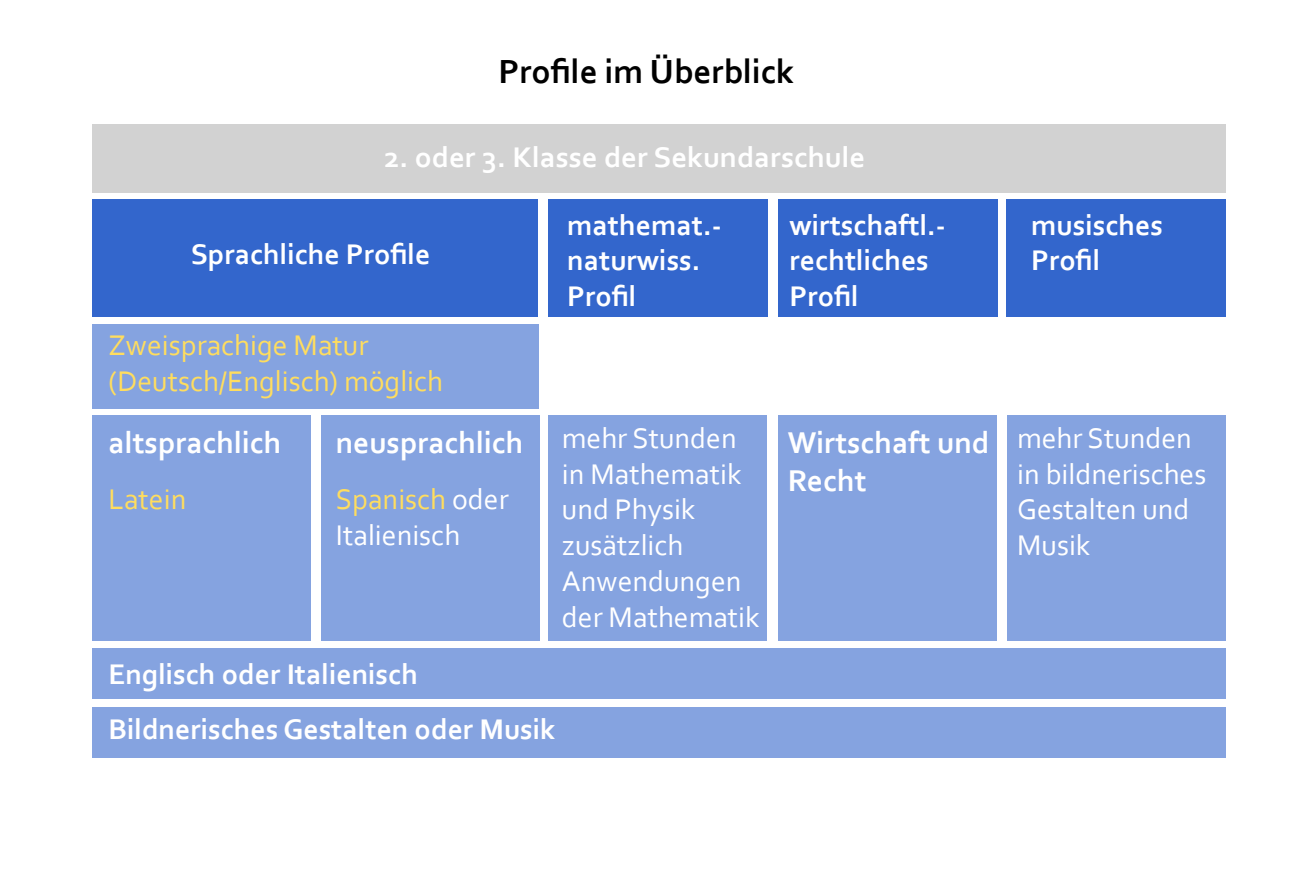
<style>
.page{position:relative;width:1313px;height:875px;background:#fff}
.page>*{position:absolute;margin:0;border:0;box-sizing:border-box;transform-origin:0 0}
.t1{font:700 35px "Corbel";color:#000}
.t2{font:700 31.5px/37.8px "Corbel";color:#fff}
.t3{font:700 29.75px/35.7px "Corbel";color:#fff}
.t4{font:29.75px/35.7px "Corbel";color:#fff}
.t5{font:29.75px/35.7px "Corbel";color:#ffdd5e}
.t6{font:700 29.75px "Corbel";color:#fff;scale:1.04 1}
.s1{color:#ffdd5e}
</style>
<div class="page">
<div style="left:92px;top:124px;width:1133px;height:69px;background:#d2d2d2"></div>
<div style="left:92px;top:199px;width:446px;height:118px;background:#36c"></div>
<div style="left:92px;top:416px;width:219px;height:225px;background:#85a3e0"></div>
<div style="left:92px;top:649px;width:1134px;height:50px;background:#85a3e0"></div>
<div style="left:92px;top:324px;width:446px;height:85px;background:#85a3e0"></div>
<div style="left:548px;top:199px;width:220px;height:118px;background:#36c"></div>
<div style="left:778px;top:199px;width:219px;height:118px;background:#36c"></div>
<div style="left:1006px;top:199px;width:220px;height:118px;background:#36c"></div>
<div style="left:321px;top:416px;width:219px;height:225px;background:#85a3e0"></div>
<div style="left:92px;top:707px;width:1134px;height:50px;background:#85a3e0"></div>
<div style="left:548px;top:416px;width:219px;height:225px;background:#85a3e0"></div>
<div style="left:778px;top:416px;width:218px;height:225px;background:#85a3e0"></div>
<div style="left:1006px;top:416px;width:219px;height:225px;background:#85a3e0"></div>
<p class="t1" style="left:498px;top:50px;width:297px">Profile im Überblick</p>
<p class="t6" style="left:384px;top:139px;width:464px">2. oder 3. Klasse der Sekundarschule</p>
<p class="t3" style="left:191px;top:236px;width:241px">Sprachliche Profile</p>
<p class="t5" style="left:109px;top:327px;width:336px">Zweisprachige Matur (Deutsch/Englisch) möglich</p>
<p class="t3" style="left:567px;top:206px;width:156px">mathemat.- naturwiss.<br>Profil</p>
<p class="t3" style="left:789px;top:206px;width:158px">wirtschaftl.- rechtliches<br>Profil</p>
<p class="t3" style="left:1031px;top:206px;width:133px">musisches<br>Profil</p>
<p class="t2" style="left:108px;top:423px;width:174px">altsprachlich</p>
<p class="t2" style="left:336px;top:423px;width:402px">neusprachlich <sup>mehr</sup> <sup>Stunden</sup></p>
<p class="t4" style="left:562px;top:455px;width:199px">in Mathematik und Physik zusätzlich<br>Anwendungen der Mathematik</p>
<p class="t4" style="left:336px;top:481px;width:174px"><span class="s1">Spanisch</span> oder<br>Italienisch</p>
<p class="t5" style="left:109px;top:481px;width:79px">Latein</p>
<p class="t3" style="left:109px;top:647px;width:448px;line-height:54.2px">Englisch oder Italienisch<br>Bildnerisches Gestalten oder Musik</p>
<p class="t2" style="left:788px;top:423px;width:203px">Wirtschaft und<br>Recht</p>
<p class="t4" style="left:1017px;top:420px;width:191px">mehr Stunden in bildnerisches<br>Gestalten und<br>Musik</p>
</div>
